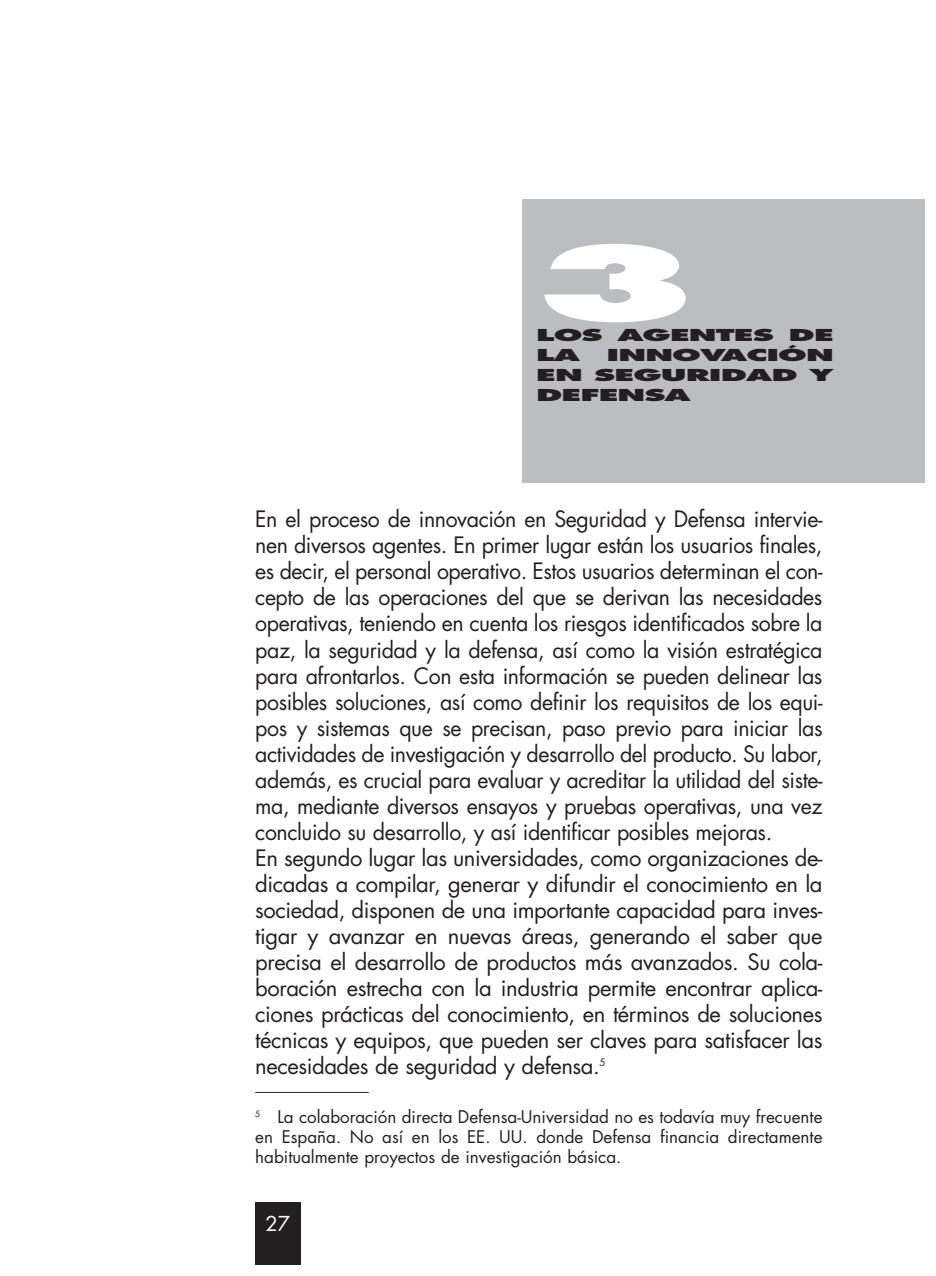
<style>
.page{position:relative;width:936px;height:1276px;background:#fff}
.page>*{position:absolute;margin:0;border:0;box-sizing:border-box;transform-origin:0 0}
.t1{font:800 101px "Futura";color:#fff;scale:2 1}
.t2{font:22px/26px "Futura";letter-spacing:-.02em;color:#231f20}
.t3{font:20px "Futura";color:#fff}
.t4{font:17px/19.6px "Futura";color:#231f20;text-align:justify}
.t5{font:800 16px "Futura";letter-spacing:-.03em;color:#231f20;scale:1.99 1}
</style>
<div class="page">
<hr style="left:255px;top:1092px;width:114px;height:1px;background:#231f20">
<div style="left:255px;top:1202px;width:45px;height:62px;background:#231f20"></div>
<div style="left:522px;top:199px;width:402px;height:284px;background:#bcbdc0"></div>
<h1 class="t1" style="left:532px;top:219px;width:86px">3</h1>
<p class="t5" style="left:536px;top:324px;width:56px">LOS AG</p>
<p class="t5" style="left:670px;top:324px;width:71px">ENTES DE</p>
<p class="t5" style="left:536px;top:344px;width:23px">LA</p>
<p class="t5" style="left:606px;top:344px;width:12px">INN</p>
<p class="t5" style="left:672px;top:344px;width:80px">OVACI ÓN</p>
<p class="t5" style="left:536px;top:364px;width:12px">EN</p>
<p class="t5" style="left:594px;top:364px;width:11px">SE</p>
<p class="t5" style="left:633px;top:364px;width:102px">GURIDAD Y</p>
<p class="t5" style="left:536px;top:384px;width:44px">DEFEN</p>
<p class="t5" style="left:644px;top:384px;width:25px">SA</p>
<p class="t2" style="left:255px;top:506px;width:569px">En el proceso de innovación en Seguridad y Defensa intervie&shy;nen diversos agentes. En primer lugar están los usuarios finales, es decir, el personal operativo. Estos usuarios determinan el con&shy;cepto de las operaciones del que se derivan las necesidades operativas, teniendo en cuenta los riesgos identificados sobre la paz, la seguridad y la defensa, así como la visión estratégica para afrontarlos. Con esta información se pueden delinear las posibles soluciones, así como definir los requisitos de los equi&shy;pos y sistemas que se precisan, paso previo para iniciar las actividades de investigación y desarrollo del producto. Su labor, además, es crucial para evaluar y acreditar la utilidad del siste&shy;ma, mediante diversos ensayos y pruebas operativas, una vez concluido su desarrollo, y así identificar posibles mejoras.<br>En segundo lugar las universidades, como organizaciones de&shy;dicadas a compilar, generar y difundir el conocimiento en la sociedad, disponen de una importante capacidad para inves&shy;tigar y avanzar en nuevas áreas, generando el saber que precisa el desarrollo de productos más avanzados. Su cola&shy;boración estrecha con la industria permite encontrar aplica&shy;ciones prácticas del conocimiento, en términos de soluciones técnicas y equipos, que pueden ser claves para satisfacer las necesidades de seguridad y defensa.<sup>5</sup></p>
<p class="t4" style="left:255px;top:1107px;width:568px"><sup>5</sup> La colaboración directa Defensa-Universidad no es todavía muy frecuente en España. No así en los EE. UU. donde Defensa financia directamente habitualmente proyectos de investigación básica.</p>
<p class="t3" style="left:265px;top:1211px;width:26px">27</p>
</div>
